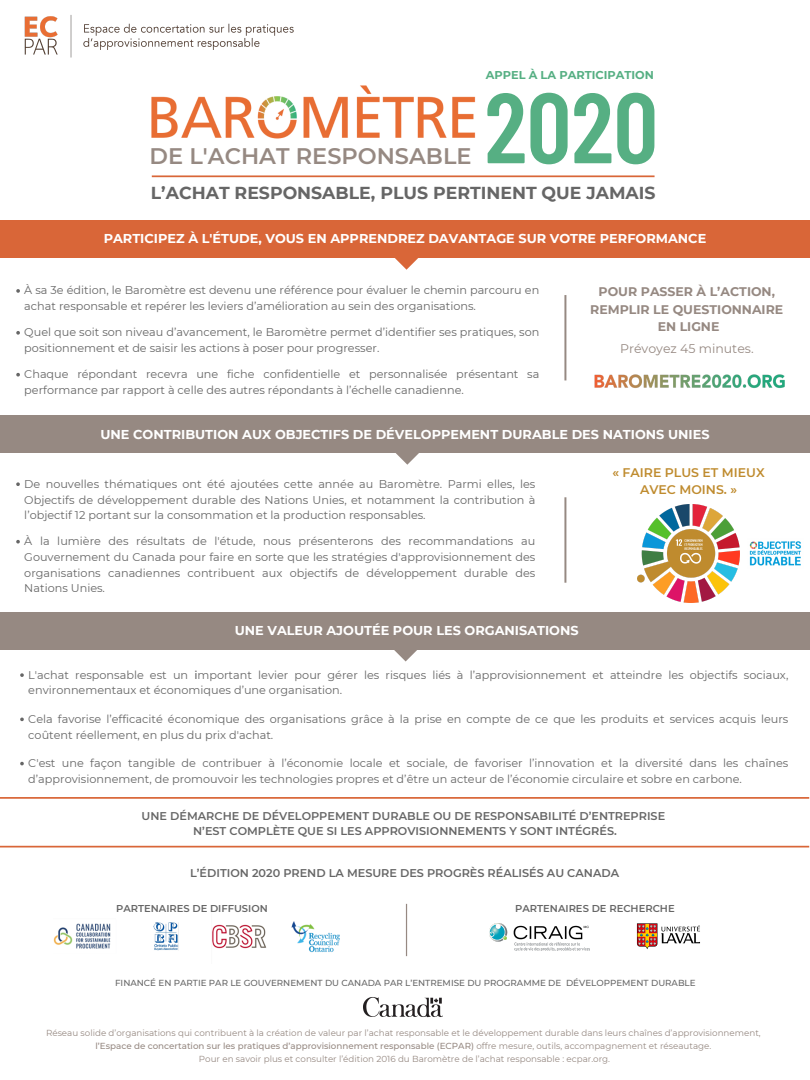
<style>
.page{position:relative;width:810px;height:1080px;background:#fff}
.page>*{position:absolute;margin:0;border:0;box-sizing:border-box;transform-origin:0 0}
.t1{font:600 99.25px "Barlow Condensed";color:#56af83}
.t2{font:600 22.5px "Montserrat";color:#968982}
.t3{font:700 17.31px "Montserrat";color:#666}
.t4{font:700 12.81px "Montserrat";color:#fff}
.t5{font:700 12.5px/17.4px "Montserrat";color:#968982;text-align:center}
.t6{font:600 12.5px/17.1px "Montserrat";color:#bf8b2e;text-align:center}
.t7{font:12.5px "Montserrat";color:#968982}
.t8{font:700 11.31px "Montserrat";color:#56af83}
.t9{font:11.25px/15.7px "Montserrat";color:#666}
.t10{font:600 11.25px/15.5px "Montserrat";color:#666;text-align:center}
.t11{font:600 10px "Montserrat";color:#666}
.t12{font:600 9.94px "Montserrat";color:#666}
.t13{font:8.75px/12.9px "Montserrat";color:#968982;text-align:center}
.t14{font:500 8.75px "Montserrat";color:#666}
.s1{font-weight:500}
</style>
<div class="page">
<div style="left:0;top:220px;width:810px;height:38px;background:#d96638"></div>
<img style="left:151px;top:85px;width:325px;height:54px">
<img style="left:24px;top:15px;width:270px;height:43px">
<svg style="left:395px;top:258px;width:23px;height:12px"></svg>
<img style="left:594px;top:374px;width:191px;height:14px">
<img style="left:212px;top:924px;width:55px;height:25px">
<img style="left:291px;top:921px;width:49px;height:32px">
<img style="left:153px;top:922px;width:26px;height:29px">
<img style="left:54px;top:923px;width:57px;height:26px">
<img style="left:489px;top:924px;width:100px;height:27px">
<img style="left:637px;top:923px;width:63px;height:26px">
<img style="left:363px;top:997px;width:80px;height:20px">
<div style="left:0;top:612px;width:810px;height:38px;background:#968982"></div>
<img style="left:638px;top:505px;width:102px;height:97px">
<svg style="left:20px;top:673px;width:4px;height:4px"></svg>
<svg style="left:20px;top:718px;width:4px;height:3px"></svg>
<svg style="left:20px;top:762px;width:4px;height:3px"></svg>
<img style="left:749px;top:541px;width:52px;height:25px">
<svg style="left:16px;top:289px;width:4px;height:4px"></svg>
<svg style="left:16px;top:331px;width:4px;height:4px"></svg>
<svg style="left:16px;top:373px;width:4px;height:4px"></svg>
<div style="left:0;top:415px;width:810px;height:38px;background:#968982"></div>
<svg style="left:16px;top:482px;width:4px;height:4px"></svg>
<svg style="left:16px;top:540px;width:4px;height:4px"></svg>
<svg style="left:406px;top:904px;width:1px;height:52px"></svg>
<svg style="left:152px;top:175px;width:503px;height:2px"></svg>
<svg style="left:394px;top:650px;width:23px;height:12px"></svg>
<svg style="left:396px;top:453px;width:23px;height:12px"></svg>
<svg style="left:564px;top:295px;width:2px;height:85px"></svg>
<svg style="left:564px;top:497px;width:2px;height:86px"></svg>
<svg style="left:0;top:797px;width:809px;height:2px"></svg>
<svg style="left:0;top:846px;width:809px;height:2px"></svg>
<h2 class="t2" style="left:150px;top:142px;width:323px">DE L'ACHAT RESPONSABLE</h2>
<p class="t8" style="left:486px;top:68px;width:170px">APPEL À LA PARTICIPATION</p>
<h1 class="t1" style="left:485px;top:64px;width:175px">2020</h1>
<h3 class="t3" style="left:151px;top:182px;width:506px">L’ACHAT RESPONSABLE, PLUS PERTINENT QUE JAMAIS</h3>
<p class="t4" style="left:104px;top:231px;width:604px">PARTICIPEZ À L'ÉTUDE, VOUS EN APPRENDREZ DAVANTAGE SUR VOTRE PERFORMANCE</p>
<p class="t9" style="left:24px;top:283px;width:517px">À sa 3e édition, le Baromètre est devenu une référence pour évaluer le chemin parcouru en achat responsable et repérer les leviers d’amélioration au sein des organisations.</p>
<p class="t9" style="left:24px;top:324px;width:517px">Quel que soit son niveau d’avancement, le Baromètre permet d’identifier ses pratiques, son positionnement et de saisir les actions à poser pour progresser.</p>
<p class="t9" style="left:24px;top:366px;width:517px">Chaque répondant recevra une fiche confidentielle et personnalisée présentant sa performance par rapport à celle des autres répondants à l’échelle canadienne.</p>
<p class="t5" style="left:590px;top:283px;width:195px">POUR PASSER À L’ACTION,<br>REMPLIR LE QUESTIONNAIRE<br>EN LIGNE</p>
<p class="t7" style="left:620px;top:341px;width:135px">Prévoyez 45 minutes.</p>
<p class="t4" style="left:100px;top:426px;width:611px">UNE CONTRIBUTION AUX OBJECTIFS DE DÉVELOPPEMENT DURABLE DES NATIONS UNIES</p>
<p class="t6" style="left:612px;top:464px;width:154px">« FAIRE PLUS ET MIEUX<br>AVEC MOINS. »</p>
<p class="t9" style="left:24px;top:476px;width:513px;text-align:justify">De nouvelles thématiques ont été ajoutées cette année au Baromètre. Parmi elles, les Objectifs de développement durable des Nations Unies, et notamment la contribution à l’objectif 12 portant sur la consommation et la production responsables.</p>
<p class="t9" style="left:24px;top:533px;width:513px;text-align:justify">À la lumière des résultats de l'étude, nous présenterons des recommandations au Gouvernement du Canada pour faire en sorte que les stratégies d'approvisionnement des organisations canadiennes contribuent aux objectifs de développement durable des Nations Unies.</p>
<p class="t4" style="left:235px;top:622px;width:345px">UNE VALEUR AJOUTÉE POUR LES ORGANISATIONS</p>
<p class="t9" style="left:28px;top:667px;width:762px">L'achat responsable est un <span class="s1">i</span>mportant levier pour gérer les risques liés à l’approvisionnement et atteindre les objectifs sociaux, environnementaux et économiques d’une organisation.</p>
<p class="t9" style="left:28px;top:711px;width:762px">Cela favorise l’efficacité économique des organisations grâce à la prise en compte de ce que les produits et services acquis leurs coûtent réellement, en plus du prix d'achat.</p>
<p class="t9" style="left:28px;top:755px;width:762px">C'est une façon tangible de contribuer à l’économie locale et sociale, de favoriser l’innovation et la diversité dans les chaînes d’approvisionnement, de promouvoir les technologies propres et d’être un acteur de l’économie circulaire et sobre en carbone.</p>
<p class="t10" style="left:142px;top:808px;width:525px">UNE DÉMARCHE DE DÉVELOPPEMENT DURABLE OU DE RESPONSABILITÉ D’ENTREPRISE<br>N’EST COMPLÈTE QUE SI LES APPROVISIONNEMENTS Y SONT INTÉGRÉS.</p>
<p class="t10" style="left:190px;top:866px;width:431px">L’ÉDITION 2020 PREND LA MESURE DES PROGRÈS RÉALISÉS AU CANADA</p>
<p class="t12" style="left:116px;top:903px;width:153px">PARTENAIRES DE DIFFUSION</p>
<p class="t11" style="left:515px;top:903px;width:161px">PARTENAIRES DE RECHERCHE</p>
<p class="t14" style="left:115px;top:978px;width:582px">FINANCÉ EN PARTIE PAR LE GOUVERNEMENT DU CANADA PAR L’ENTREMISE DU PROGRAMME DE DÉVELOPPEMENT DURABLE</p>
<p class="t13" style="left:46px;top:1027px;width:716px">Réseau solide d’organisations qui contribuent à la création de valeur par l’achat responsable et le développement durable dans leurs chaînes d’approvisionnement, <span class="s1">l’Espace de concertation sur les pratiques d’approvisionnement responsable (ECPAR)</span> offre mesure, outils, accompagnement et réseautage.<br>Pour en savoir plus et consulter l’édition 2016 du Baromètre de l’achat responsable : ecpar.org.</p>
</div>
